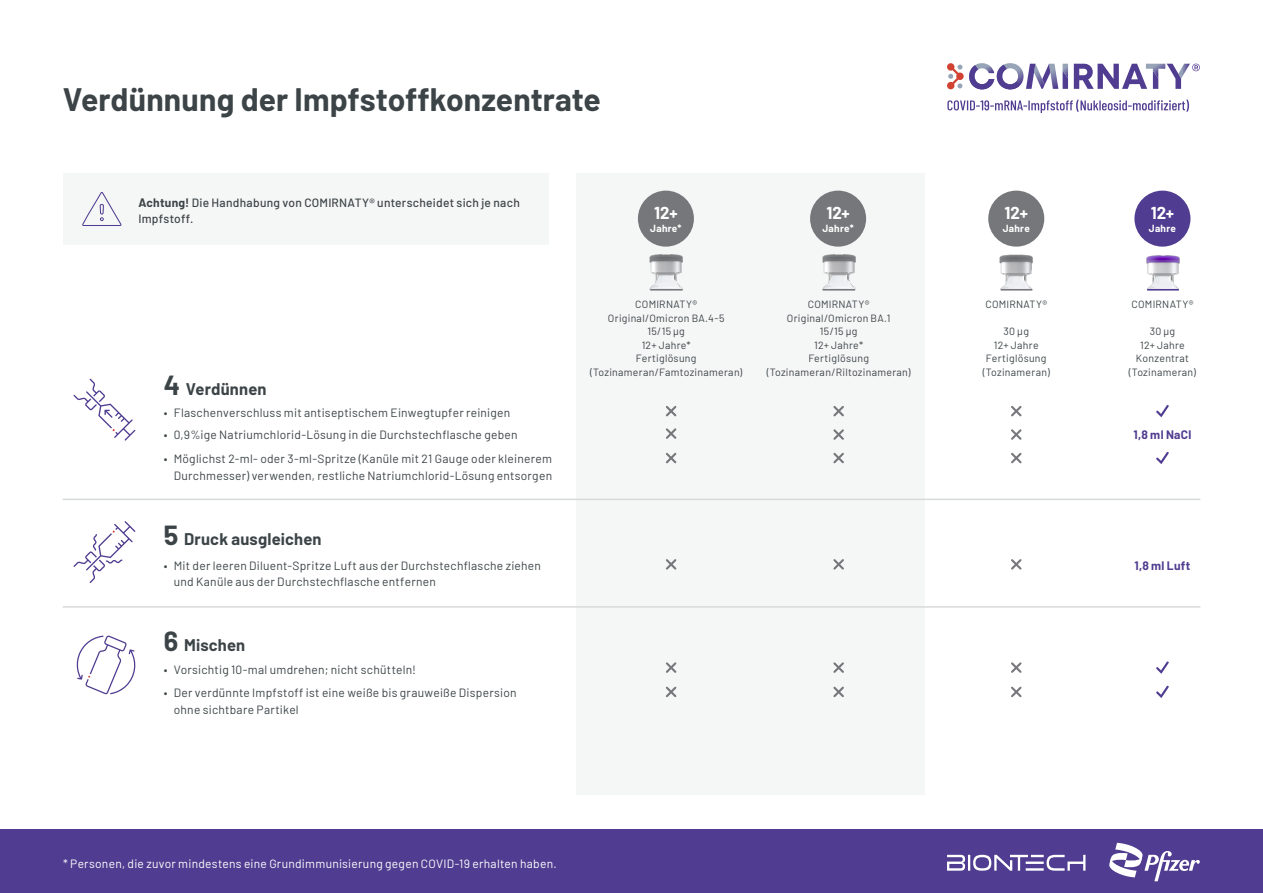
<style>
.page{position:relative;width:1263px;height:893px;background:#fff}
.page>*{position:absolute;margin:0;border:0;box-sizing:border-box;transform-origin:0 0}
.t1{font:700 31.8px "Barlow";letter-spacing:.005em;color:#3c4447}
.t2{font:700 16.95px "Barlow";color:#fff}
.t3{font:700 16.5px "Barlow";letter-spacing:.01em;color:#3c4447}
.t4{font:12px/16.5px "Barlow";letter-spacing:.02em;color:#3c4447}
.t5{font:12px "Barlow";letter-spacing:.02em;color:#fff}
.t6{font:500 12px/16.5px "Barlow";letter-spacing:.025em;color:#3c4447}
.t7{font:700 12px "Barlow";letter-spacing:.025em;color:#503c90}
.t8{font:10.5px/13.5px "Barlow";letter-spacing:.03em;color:#3c4447;text-align:center}
.t9{font:700 10.05px "Barlow";letter-spacing:.03em;color:#fff}
.s1{font-weight:700}
.s2{font-size:27px}
</style>
<div class="page">
<div style="left:0;top:830px;width:1263px;height:63px;background:#503c90"></div>
<svg style="left:1109px;top:843px;width:91px;height:38px"></svg>
<svg style="left:947px;top:855px;width:138px;height:16px"></svg>
<svg style="left:947px;top:100px;width:242px;height:13px"></svg>
<svg style="left:947px;top:63px;width:121px;height:26px"></svg>
<svg style="left:1074px;top:64px;width:126px;height:25px"></svg>
<div style="left:63px;top:173px;width:486px;height:71px;background:#f5f6f6"></div>
<div style="left:576px;top:173px;width:349px;height:622px;background:#f5f6f6"></div>
<div style="left:810px;top:191px;width:56px;height:56px;background:#76777a;border-radius:50%"></div>
<div style="left:638px;top:191px;width:56px;height:56px;background:#76777a;border-radius:50%"></div>
<hr style="left:63px;top:499px;width:1137px;height:1px;background:#d8dada">
<svg style="left:666px;top:406px;width:11px;height:11px"></svg>
<svg style="left:833px;top:406px;width:11px;height:11px"></svg>
<svg style="left:1011px;top:406px;width:11px;height:11px"></svg>
<svg style="left:1156px;top:405px;width:13px;height:12px"></svg>
<svg style="left:666px;top:428px;width:11px;height:11px"></svg>
<svg style="left:833px;top:429px;width:11px;height:11px"></svg>
<svg style="left:1011px;top:429px;width:11px;height:11px"></svg>
<svg style="left:666px;top:452px;width:11px;height:12px"></svg>
<svg style="left:833px;top:452px;width:11px;height:12px"></svg>
<svg style="left:1011px;top:452px;width:11px;height:12px"></svg>
<svg style="left:1156px;top:452px;width:13px;height:12px"></svg>
<svg style="left:666px;top:559px;width:11px;height:11px"></svg>
<svg style="left:833px;top:559px;width:11px;height:11px"></svg>
<svg style="left:1011px;top:559px;width:11px;height:11px"></svg>
<svg style="left:666px;top:662px;width:11px;height:11px"></svg>
<svg style="left:833px;top:662px;width:11px;height:11px"></svg>
<svg style="left:1011px;top:662px;width:11px;height:11px"></svg>
<svg style="left:1156px;top:661px;width:13px;height:13px"></svg>
<svg style="left:666px;top:686px;width:11px;height:12px"></svg>
<svg style="left:833px;top:686px;width:11px;height:12px"></svg>
<svg style="left:1011px;top:686px;width:11px;height:12px"></svg>
<svg style="left:1156px;top:686px;width:13px;height:12px"></svg>
<hr style="left:63px;top:606px;width:1137px;height:2px;background:#d8dada">
<svg style="left:76px;top:635px;width:60px;height:59px"></svg>
<svg style="left:73px;top:521px;width:62px;height:62px"></svg>
<svg style="left:73px;top:379px;width:62px;height:62px"></svg>
<div style="left:988px;top:191px;width:56px;height:56px;background:#76777a;border-radius:50%"></div>
<div style="left:1134px;top:191px;width:56px;height:56px;background:#503c90;border-radius:50%"></div>
<img style="left:999px;top:254px;width:34px;height:35px">
<hr style="left:1000px;top:289px;width:32px;height:2px;background:#76777a">
<img style="left:822px;top:254px;width:34px;height:35px">
<hr style="left:823px;top:289px;width:32px;height:2px;background:#76777a">
<img style="left:649px;top:254px;width:34px;height:35px">
<hr style="left:650px;top:289px;width:33px;height:2px;background:#76777a">
<img style="left:1146px;top:255px;width:34px;height:34px">
<hr style="left:1147px;top:289px;width:32px;height:2px;background:#503c90">
<svg style="left:82px;top:192px;width:40px;height:34px"></svg>
<h1 class="t1" style="left:63px;top:76px;width:539px">Verdünnung der Impfstoffkonzentrate</h1>
<p class="t6" style="left:138px;top:193px;width:383px"><span class="s1">Achtung!</span> Die Handhabung von COMIRNATY® unterscheidet sich je nach<br>Impfstoff.</p>
<h2 class="t2" style="left:1004px;top:200px;width:25px">12+</h2>
<p class="t9" style="left:1003px;top:220px;width:29px">Jahre</p>
<h2 class="t2" style="left:654px;top:200px;width:25px">12+</h2>
<p class="t9" style="left:650px;top:220px;width:33px">Jahre*</p>
<h2 class="t2" style="left:826px;top:200px;width:25px">12+</h2>
<p class="t9" style="left:822px;top:220px;width:33px">Jahre*</p>
<h2 class="t2" style="left:1151px;top:200px;width:25px">12+</h2>
<p class="t9" style="left:1149px;top:220px;width:29px">Jahre</p>
<p class="t8" style="left:590px;top:297px;width:154px">COMIRNATY®<br>Original/Omicron BA.4-5<br>15/15 μg<br>12+ Jahre*<br>Fertiglösung (Tozinameran/Famtozinameran)</p>
<p class="t8" style="left:767px;top:297px;width:145px">COMIRNATY®<br>Original/Omicron BA.1<br>15/15 μg<br>12+ Jahre*<br>Fertiglösung (Tozinameran/Riltozinameran)</p>
<p class="t8" style="left:985px;top:297px;width:63px">COMIRNATY®</p>
<p class="t8" style="left:983px;top:324px;width:68px">30 μg<br>12+ Jahre<br>Fertiglösung (Tozinameran)</p>
<p class="t8" style="left:1131px;top:297px;width:63px">COMIRNATY®</p>
<p class="t8" style="left:1129px;top:324px;width:68px">30 μg<br>12+ Jahre<br>Konzentrat (Tozinameran)</p>
<h3 class="t3" style="left:164px;top:377px;width:104px"><span class="s2">4</span> Verdünnen</h3>
<p class="t4" style="left:164px;top:404px;width:348px">• Flaschenverschluss mit antiseptischem Einwegtupfer reinigen</p>
<p class="t4" style="left:164px;top:426px;width:355px">• 0,9%ige Natriumchlorid-Lösung in die Durchstechflasche geben</p>
<p class="t7" style="left:1133px;top:426px;width:59px">1,8 ml NaCl</p>
<p class="t4" style="left:164px;top:450px;width:390px;text-align:right">• Möglichst 2-ml- oder 3-ml-Spritze (Kanüle mit 21 Gauge oder kleinerem<br>Durchmesser) verwenden, restliche Natriumchlorid-Lösung entsorgen</p>
<h3 class="t3" style="left:164px;top:527px;width:159px"><span class="s2">5</span> Druck ausgleichen</h3>
<p class="t4" style="left:174px;top:556px;width:369px;text-indent:-10px">• Mit der leeren Diluent-Spritze Luft aus der Durchstechflasche ziehen und Kanüle aus der Durchstechflasche entfernen</p>
<p class="t7" style="left:1134px;top:556px;width:57px">1,8 ml Luft</p>
<h3 class="t3" style="left:164px;top:633px;width:83px"><span class="s2">6</span> Mischen</h3>
<p class="t4" style="left:164px;top:660px;width:254px">• Vorsichtig 10-mal umdrehen; nicht schütteln!</p>
<p class="t4" style="left:174px;top:684px;width:344px;text-indent:-10px">• Der verdünnte Impfstoff ist eine weiße bis grauweiße Dispersion ohne sichtbare Partikel</p>
<p class="t5" style="left:63px;top:855px;width:495px">* Personen, die zuvor mindestens eine Grundimmunisierung gegen COVID-19 erhalten haben.</p>
</div>
